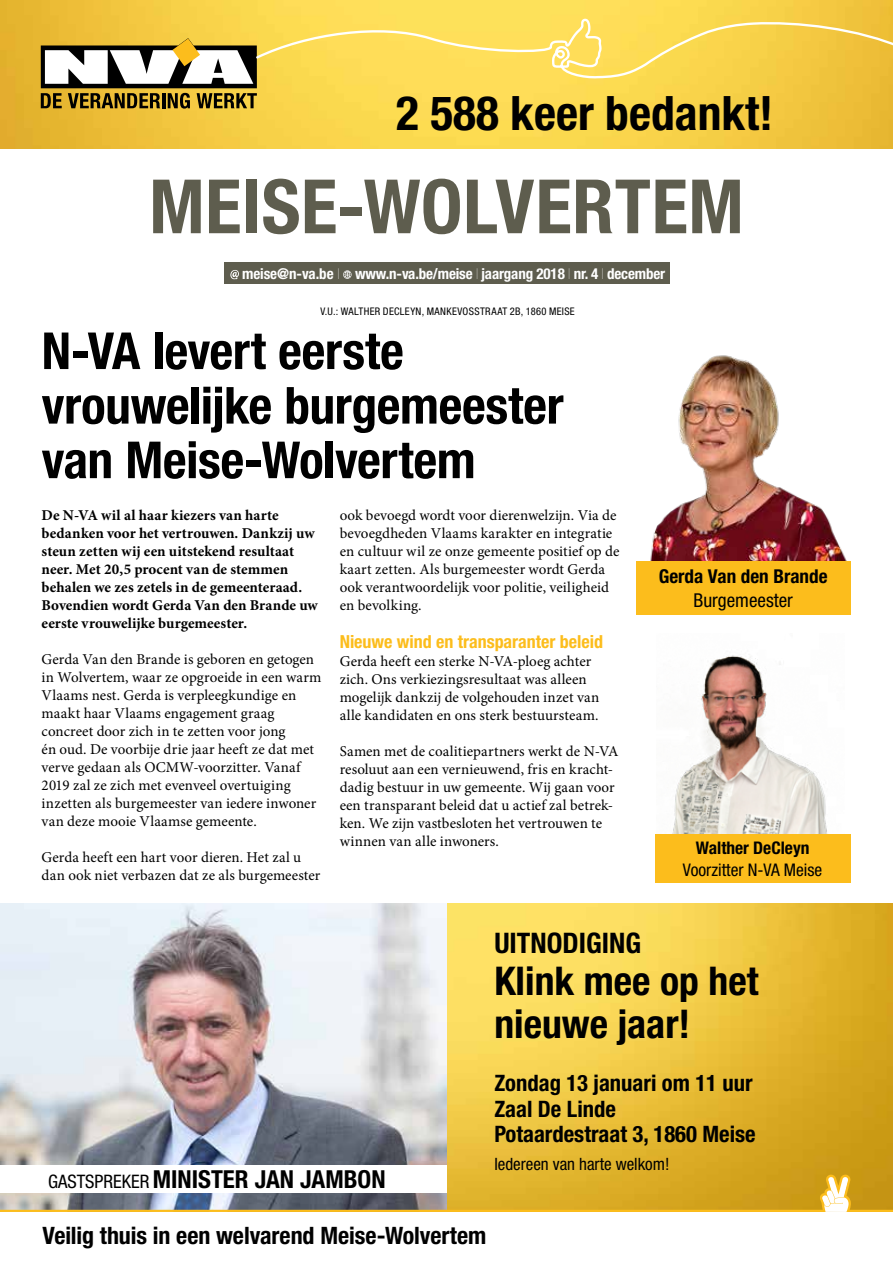
<style>
.page{position:relative;width:893px;height:1263px;background:#fff}
.page>*{position:absolute;margin:0;border:0;box-sizing:border-box;transform-origin:0 0}
.t1{font:700 condensed 75px "Helvetica Neue LT Std";letter-spacing:.01em;color:#5e5d4e}
.t2{font:700 condensed 51.15px/54.6px "Helvetica Neue LT Std";letter-spacing:-.005em;color:#000}
.t3{font:700 condensed 47.55px "Helvetica Neue LT Std";color:#000}
.t4{font:700 condensed 39.6px/42.5px "Helvetica Neue LT Std";color:#000}
.t5{font:700 condensed 28.35px "Helvetica Neue LT Std";color:#000}
.t6{font:700 condensed 24.75px "Helvetica Neue LT Std";color:#000}
.t7{font:700 condensed 24px "Helvetica Neue LT Std";letter-spacing:-.005em;color:#000}
.t8{font:700 condensed 22.65px/25.5px "Helvetica Neue LT Std";color:#000}
.t9{font:700 condensed 19.05px "Helvetica Neue LT Std";color:#000}
.t10{font:condensed 19.05px "Helvetica Neue LT Std";color:#000}
.t11{font:700 condensed 18px "Helvetica Neue LT Std";color:#fcbd1c}
.t12{font:condensed 17.4px "Helvetica Neue LT Std";color:#000}
.t13{font:700 condensed 17.4px "Helvetica Neue LT Std";color:#000}
.t14{font:condensed 16.95px "Helvetica Neue LT Std";color:#000}
.t15{font:15px/18px "Minion Pro";letter-spacing:.005em;color:#000}
.t16{font:700 15px/18px "Minion Pro";color:#000}
.t17{font:700 condensed 15px "Helvetica Neue LT Std";letter-spacing:-.01em;color:#fff}
.t18{font:condensed 10.5px "Helvetica Neue LT Std";letter-spacing:.03em;color:#000}
.s1{font-weight:200}
.s2{font-weight:400;font-size:18.6px}
</style>
<div class="page">
<img style="left:446px;top:903px;width:447px;height:271px">
<img style="left:0;top:903px;width:446px;height:262px">
<img style="left:0;top:0;width:893px;height:149px">
<svg style="left:0;top:1174px;width:893px;height:38px;background:#bf9f45"></svg>
<div style="left:224px;top:263px;width:445px;height:21px;background:#5e5d4e"></div>
<svg style="left:230px;top:270px;width:9px;height:9px"></svg>
<svg style="left:343px;top:270px;width:9px;height:9px"></svg>
<svg style="left:41px;top:18px;width:852px;height:91px;background:#e8c957"></svg>
<img style="left:643px;top:355px;width:207px;height:207px">
<div style="left:636px;top:562px;width:215px;height:53px;background:#fcbd1c"></div>
<img style="left:656px;top:655px;width:188px;height:180px">
<div style="left:655px;top:835px;width:196px;height:48px;background:#fcbd1c"></div>
<div style="left:0;top:1165px;width:446px;height:28px;background:#fff"></div>
<h3 class="t3" style="left:396px;top:84px;width:378px">2 588 keer bedankt!</h3>
<h1 class="t1" style="left:149px;top:161px;width:596px">MEISE-WOLVERTEM</h1>
<p class="t17" style="left:242px;top:264px;width:424px">meise@n-va.be <span class="s1">I</span> www.n-va.be/meise <span class="s1">I</span> jaargang 2018 <span class="s1">I</span> nr. 4 <span class="s1">I</span> december</p>
<p class="t18" style="left:320px;top:305px;width:256px">V.U.: WALTHER DECLEYN, MANKEVOSSTRAAT 2B, 1860 MEISE</p>
<h2 class="t2" style="left:42px;top:323px;width:523px">N-VA levert eerste vrouwelijke burgemeester van Meise-Wolvertem</h2>
<p class="t16" style="left:42px;top:506px;width:278px">De N-VA wil al haar kiezers van harte bedanken voor het vertrouwen. Dankzij uw steun zetten wij een uitstekend resultaat neer. Met 20,5 procent van de stemmen behalen we zes zetels in de gemeenteraad.<br>Bovendien wordt Gerda Van den Brande uw eerste vrouwelijke burgemeester.</p>
<p class="t15" style="left:42px;top:650px;width:281px">Gerda Van den Brande is geboren en getogen in Wolvertem, waar ze opgroeide in een warm Vlaams nest. Gerda is verpleegkundige en maakt haar Vlaams engagement graag concreet door zich in te zetten voor jong<br>én oud. De voorbije drie jaar heeft ze dat met verve gedaan als OCMW-voorzitter. Vanaf 2019 zal ze zich met evenveel overtuiging inzetten als burgemeester van iedere inwoner van deze mooie Vlaamse gemeente.</p>
<p class="t15" style="left:42px;top:848px;width:280px">Gerda heeft een hart voor dieren. Het zal u dan ook niet verbazen dat ze als burgemeester</p>
<p class="t15" style="left:340px;top:506px;width:281px">ook bevoegd wordt voor dierenwelzijn. Via de bevoegdheden Vlaams karakter en integratie en cultuur wil ze onze gemeente positief op de kaart zetten. Als burgemeester wordt Gerda ook verantwoordelijk voor politie, veiligheid en bevolking.</p>
<p class="t11" style="left:340px;top:631px;width:265px">Nieuwe wind en transparanter beleid</p>
<p class="t15" style="left:340px;top:652px;width:261px">Gerda heeft een sterke N-VA-ploeg achter zich. Ons verkiezingsresultaat was alleen mogelijk dankzij de volgehouden inzet van alle kandidaten en ons sterk bestuursteam.</p>
<p class="t15" style="left:340px;top:742px;width:280px">Samen met de coalitiepartners werkt de N-VA resoluut aan een vernieuwend, fris en kracht&shy;dadig bestuur in uw gemeente. Wij gaan voor een transparant beleid dat u actief zal betrek&shy;ken. We zijn vastbesloten het vertrouwen te winnen van alle inwoners.</p>
<p class="t9" style="left:659px;top:564px;width:170px">Gerda Van den Brande</p>
<p class="t10" style="left:693px;top:589px;width:101px">Burgemeester</p>
<p class="t13" style="left:696px;top:837px;width:115px">Walther DeCleyn</p>
<p class="t12" style="left:683px;top:860px;width:141px">Voorzitter N-VA Meise</p>
<h3 class="t6" style="left:48px;top:1164px;width:339px"><span class="s2">GASTSPREKER</span> MINISTER JAN JAMBON</h3>
<h3 class="t5" style="left:494px;top:925px;width:148px">UITNODIGING</h3>
<h3 class="t4" style="left:494px;top:959px;width:266px">Klink mee op het nieuwe jaar!</h3>
<h3 class="t8" style="left:494px;top:1070px;width:263px">Zondag 13 januari om 11 uur<br>Zaal De Linde<br>Potaardestraat 3, 1860 Meise</h3>
<p class="t14" style="left:494px;top:1154px;width:177px">Iedereen van harte welkom!</p>
<h3 class="t7" style="left:43px;top:1221px;width:445px">Veilig thuis in een welvarend Meise-Wolvertem</h3>
</div>
